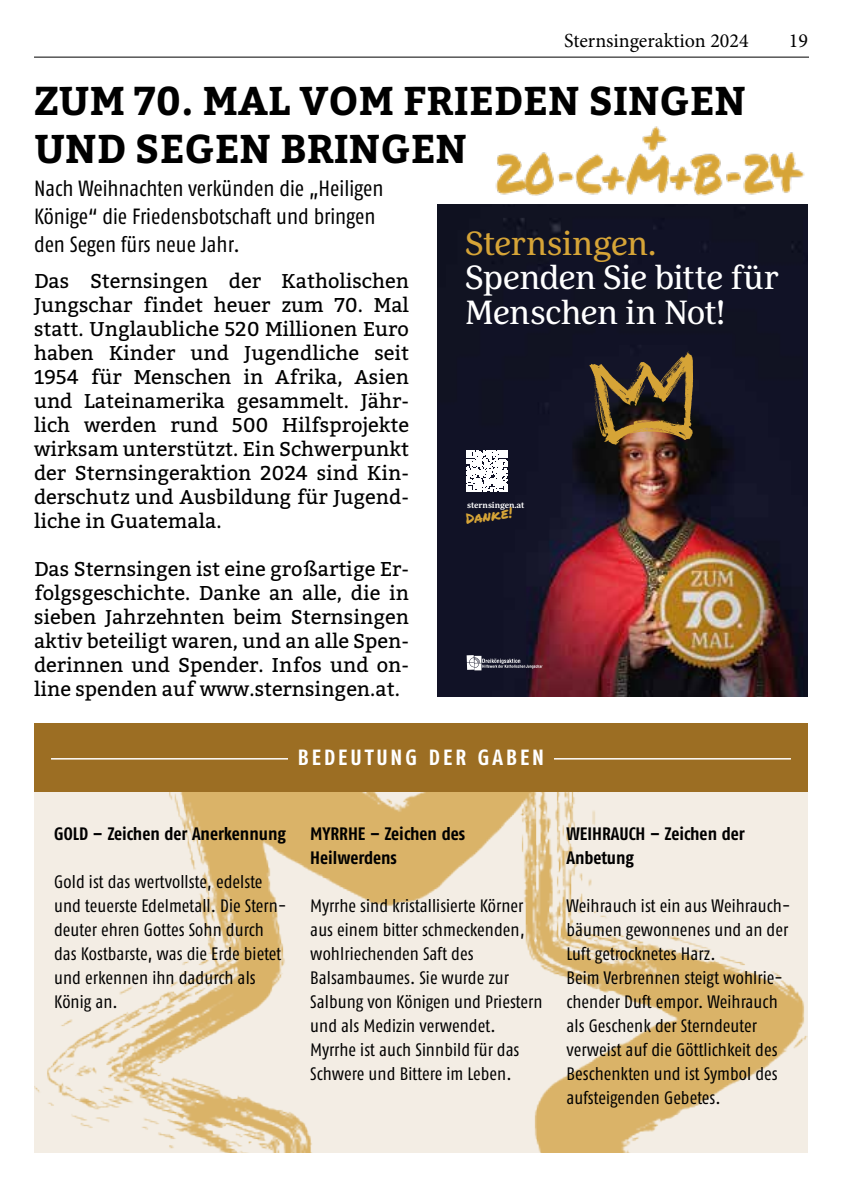
<style>
.page{position:relative;width:842px;height:1191px;background:#fff}
.page>*{position:absolute;margin:0;border:0;box-sizing:border-box;transform-origin:0 0}
.t1{font:700 40px/48px "Bitter";color:#000}
.t2{font:33.4px/34.2px "Marselis Serif OT";letter-spacing:-.025em;color:#fff}
.t3{font:33.4px "Marselis Serif OT";letter-spacing:-.02em;color:#d6a437}
.t4{font:22px/28px "Fago Co";color:#000}
.t5{font:700 22px "Fago Co";letter-spacing:.135em;color:#fff}
.t6{font:20px/24px "Bitter";color:#000;text-align:justify}
.t7{font:20px "Minion Pro";color:#000}
.t8{font:18px/24px "Fago Co";letter-spacing:.005em;color:#000}
.t9{font:700 18px/24px "Fago Co";color:#000}
.t10{font:14.6px "Permanent Marker";color:#d6a437}
.t11{font:700 8.4px "Marselis Serif OT";letter-spacing:-.01em;color:#fff}
</style>
<div class="page">
<hr style="left:34px;top:57px;width:775px;height:1px;background:#000">
<img style="left:437px;top:204px;width:370px;height:492px">
<svg style="left:467px;top:655px;width:75px;height:15px"></svg>
<svg style="left:589px;top:351px;width:104px;height:94px;background:#5f4a2a"></svg>
<svg style="left:466px;top:450px;width:41px;height:41px"></svg>
<svg style="left:437px;top:693px;width:4px;height:4px"></svg>
<img style="left:495px;top:126px;width:310px;height:70px">
<img style="left:34px;top:791px;width:774px;height:361px">
<div style="left:34px;top:723px;width:774px;height:68px;background:#9c6e23"></div>
<hr style="left:51px;top:758px;width:740px;height:1px;background:#fff">
<div style="left:288px;top:748px;width:266px;height:20px;background:#9c6e23"></div>
<p class="t7" style="left:564px;top:27px;width:186px">Sternsingeraktion 2024</p>
<p class="t7" style="left:789px;top:27px;width:21px">19</p>
<h1 class="t1" style="left:34px;top:77px;width:713px">ZUM 70. MAL VOM FRIEDEN SINGEN<br>UND SEGEN BRINGEN</h1>
<p class="t4" style="left:34px;top:174px;width:351px">Nach Weihnachten verkünden die „Heiligen<br>Könige“ die Friedensbotschaft und bringen den Segen fürs neue Jahr.</p>
<p class="t6" style="left:34px;top:269px;width:376px">Das Sternsingen der Katholischen Jungschar findet heuer zum 70. Mal statt. Unglaubliche 520 Millionen Euro haben Kinder und Jugendliche seit 1954 für Menschen in Afrika, Asien und Lateinamerika gesammelt. Jähr&shy;lich werden rund 500 Hilfsprojekte wirksam unterstützt. Ein Schwerpunkt der Sternsingeraktion 2024 sind Kin&shy;derschutz und Ausbildung für Jugend&shy;liche in Guatemala.</p>
<p class="t6" style="left:34px;top:557px;width:376px">Das Sternsingen ist eine großartige Er&shy;folgsgeschichte. Danke an alle, die in sieben Jahrzehnten beim Sternsingen aktiv beteiligt waren, und an alle Spen&shy;derinnen und Spender. Infos und on&shy;line spenden auf www.sternsingen.at.</p>
<h2 class="t3" style="left:465px;top:224px;width:192px">Sternsingen.</h2>
<h2 class="t2" style="left:465px;top:260px;width:315px">Spenden Sie bitte für<br>Menschen in Not!</h2>
<p class="t11" style="left:467px;top:500px;width:59px">sternsingen.at</p>
<p class="t10" style="left:464px;top:507px;width:48px;rotate:-7deg">Danke!</p>
<p class="t5" style="left:298px;top:744px;width:248px">BEDEUTUNG DER GABEN</p>
<p class="t9" style="left:54px;top:821px;width:233px">GOLD – Zeichen der Anerkennung</p>
<p class="t8" style="left:54px;top:870px;width:234px">Gold ist das wertvollste, edelste und teuerste Edelmetall. Die Stern&shy;deuter ehren Gottes Sohn durch das Kostbarste, was die Erde bietet und erkennen ihn dadurch als<br>König an.</p>
<p class="t9" style="left:310px;top:821px;width:156px">MYRRHE – Zeichen des<br>Heilwerdens</p>
<p class="t8" style="left:310px;top:894px;width:234px">Myrrhe sind kristallisierte Körner aus einem bitter schmeckenden, wohlriechenden Saft des<br>Balsambaumes. Sie wurde zur<br>Salbung von Königen und Priestern und als Medizin verwendet.<br>Myrrhe ist auch Sinnbild für das<br>Schwere und Bittere im Leben.</p>
<p class="t9" style="left:566px;top:821px;width:180px">WEIHRAUCH – Zeichen der<br>Anbetung</p>
<p class="t8" style="left:566px;top:894px;width:225px">Weihrauch ist ein aus Weihrauch&shy;bäumen gewonnenes und an der<br>Luft getrocknetes Harz.<br>Beim Verbrennen steigt wohlrie&shy;chender Duft empor. Weihrauch als Geschenk der Sterndeuter verweist auf die Göttlichkeit des<br>Beschenkten und ist Symbol des aufsteigenden Gebetes.</p>
</div>
